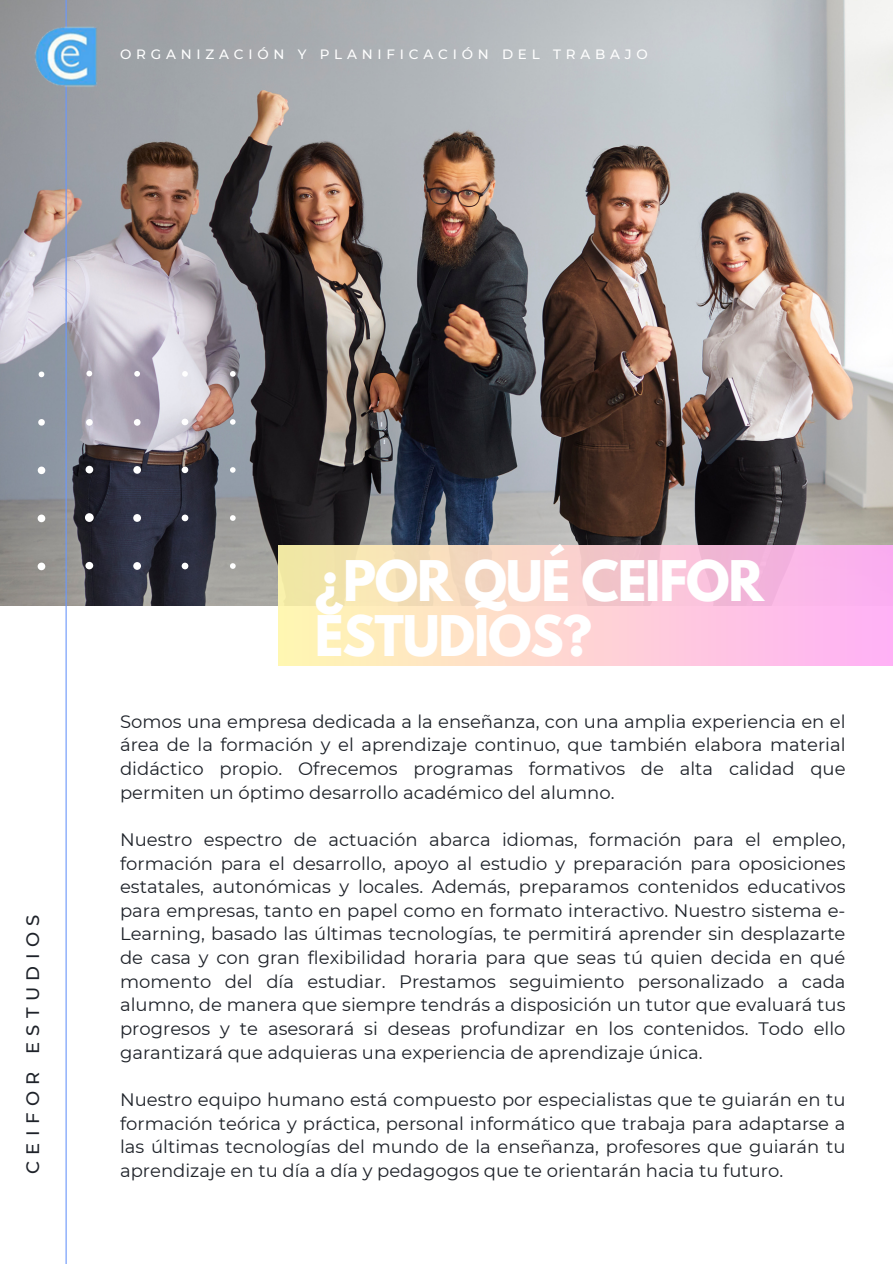
<style>
.page{position:relative;width:893px;height:1264px;background:#fff}
.page>*{position:absolute;margin:0;border:0;box-sizing:border-box;transform-origin:0 0}
.t1{font:700 49.65px/55.2px "League Spartan";letter-spacing:-.025em;color:#fff}
.t2{font:18px/23.7px "Montserrat";color:#1e2229;text-align:justify}
.t3{font:500 18px "Montserrat";letter-spacing:.355em;color:#1e2229}
.t4{font:500 13.5px "Montserrat";letter-spacing:.355em;color:#fff}
</style>
<div class="page">
<img style="left:0;top:0;width:892px;height:605px">
<hr style="left:66px;top:0;width:1px;height:1263px;background:#6b97fa">
<div style="left:279px;top:545px;width:613px;height:120px;background:linear-gradient(to right,#f9f1ac,#fcaef3)"></div>
<svg style="left:0;top:370px;width:235px;height:295px"></svg>
<img style="left:35px;top:22px;width:66px;height:68px">
<h3 class="t4" style="left:120px;top:46px;width:529px">ORGANIZACIÓN Y PLANIFICACIÓN DEL TRABAJO</h3>
<h2 class="t3" style="left:22px;top:1174px;width:261px;rotate:-90deg">CEIFOR ESTUDIOS</h2>
<p class="t1" style="left:315px;top:559px;width:451px">¿POR QUÉ CEIFOR<br>ESTUDIOS?</p>
<p class="t2" style="left:120px;top:709px;width:726px">Somos una empresa dedicada a la enseñanza, con una amplia experiencia en el á rea de la formación y el aprendizaje continuo, que también elabora material didáctico propio. Ofrecemos programas formativos de alta calidad que permiten un óptimo desarrollo académico del alumno.</p>
<p class="t2" style="left:120px;top:827px;width:726px;text-align:left">Nuestro espectro de actuación abarca idiomas, formación para el empleo, formación para el desarrollo, apoyo al estudio y preparación para oposiciones estatales, autonómicas y locales. Además, preparamos contenidos educativos para empresas, tanto en papel como en formato interactivo. Nuestro sistema e-Learning, basado las ú ltimas tecnologías, te permitirá aprender sin desplazarte de casa y con gran flexibilidad horaria para que seas tú quien decida en qué momento del día estudiar. Prestamos seguimiento personalizado a cada alumno, de manera que siempre tendrás a disposición un tutor que evaluará tus progresos y te asesorará si deseas profundizar en los contenidos. Todo ello garantizará que adquieras una experiencia de aprendizaje ú nica.</p>
<h1 class="t2" style="left:120px;top:1087px;width:726px">Nuestro equipo humano está compuesto por especialistas que te guiará n en tu formación teórica y práctica, personal informático que trabaja para adaptarse a las ú ltimas tecnologías del mundo de la enseñanza, profesores que guiará n tu</h1>
<h1 class="t2" style="left:120px;top:1158px;width:664px">aprendizaje en tu día a día y pedagogos que te orientará n hacia tu futuro.</h1>
</div>
